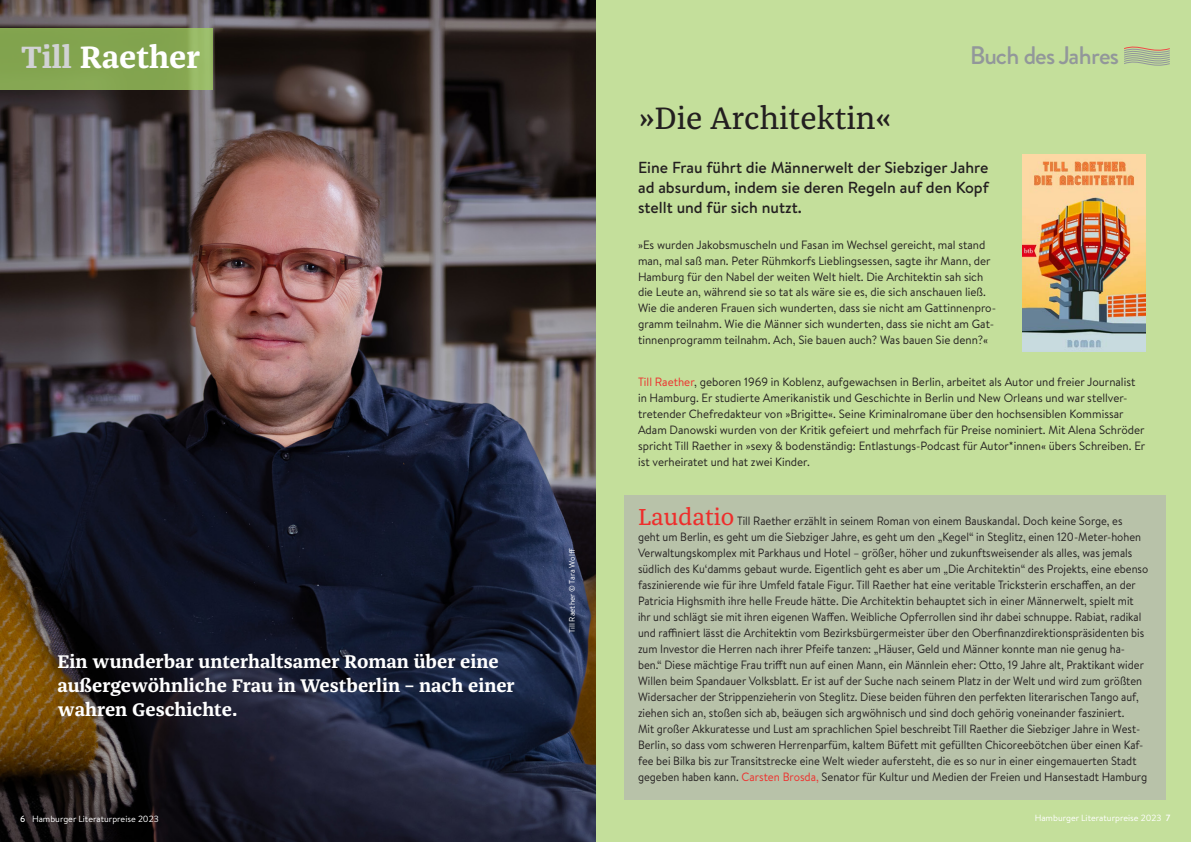
<style>
.page{position:relative;width:1191px;height:842px;background:#c4df9b}
.page>*{position:absolute;margin:0;border:0;box-sizing:border-box;transform-origin:0 0}
.t1{font:32px "Franziska Pro";color:#231f20}
.t2{font:700 32px "Franziska Pro";color:#fff}
.t3{font:500 25.4px "Brandon Grotesque";letter-spacing:-.025em;color:#92979a}
.t4{font:700 19px/24px "Franziska Pro";color:#fff}
.t5{font:500 16px/20px "Brandon Text";color:#231f20;text-align:justify}
.t6{font:12px/16px "Brandon Text";color:#231f20;scale:.92 1}
.t7{font:12px/16px "Brandon Text";color:#231f20;scale:.96 1}
.t8{font:9px "Brandon Text";color:#fff}
.t9{font:8px "Brandon Text";color:#fff}
.s1{color:#d1d2d4}
.s2{color:#ee2e2c}
.s3{font-family:"Franziska Pro";font-size:24px;color:#ee2e2c}
.s4{font-weight:500}
</style>
<div class="page">
<img style="left:0;top:0;width:595px;height:842px">
<svg style="left:0;top:28px;width:213px;height:62px;background:#85a752"></svg>
<svg style="left:1124px;top:46px;width:45px;height:20px"></svg>
<img style="left:1022px;top:155px;width:123px;height:196px">
<div style="left:624px;top:495px;width:541px;height:304px;background:#b8c2a9"></div>
<p class="t2" style="left:21px;top:37px;width:180px"><span class="s1">Till</span> Raether</p>
<p class="t4" style="left:57px;top:649px;width:459px">Ein wunderbar unterhaltsamer Roman über eine außergewöhnliche Frau in Westberlin – nach einer wahren Geschichte.</p>
<p class="t9" style="left:566px;top:633px;width:86px;rotate:-90deg">Till Raether © Tara Wolff</p>
<p class="t1" style="left:638px;top:99px;width:256px">»Die Architektin«</p>
<p class="t3" style="left:969px;top:38px;width:151px">Buch des Jahres</p>
<p class="t5" style="left:638px;top:157px;width:352px">Eine Frau führt die Männerwelt der Siebziger Jahre ad absurdum, indem sie deren Regeln auf den Kopf stellt und für sich nutzt.</p>
<p class="t7" style="left:638px;top:236px;width:374px">»Es wurden Jakobsmuscheln und Fasan im Wechsel gereicht, mal stand man, mal saß man. Peter Rühmkorfs Lieblingsessen, sagte ihr Mann, der Hamburg für den Nabel der weiten Welt hielt. Die Architektin sah sich die Leute an, während sie so tat als wäre sie es, die sich anschauen ließ.<br>Wie die anderen Frauen sich wunderten, dass sie nicht am Gattinnenpro&shy;gramm teilnahm. Wie die Männer sich wunderten, dass sie nicht am Gat&shy;tinnenprogramm teilnahm. Ach, Sie bauen auch? Was bauen Sie denn?«</p>
<p class="t7" style="left:638px;top:373px;width:530px"><span class="s2">Till Raether</span>, geboren 1969 in Koblenz, aufgewachsen in Berlin, arbeitet als Autor und freier Journalist in Hamburg. Er studierte Amerikanistik und Geschichte in Berlin und New Orleans und war stellver&shy;tretender Chefredakteur von »Brigitte«. Seine Kriminalromane über den hochsensiblen Kommissar Adam Danowski wurden von der Kritik gefeiert und mehrfach für Preise nominiert. Mit Alena Schröder spricht Till Raether in »sexy &amp; bodenständig: Entlastungs-Podcast für Autor*innen« übers Schreiben. Er ist verheiratet und hat zwei Kinder.</p>
<p class="t6" style="left:638px;top:513px;width:556px"><span class="s3">Laudatio</span> Till Raether erzählt in seinem Roman von einem Bauskandal. Doch keine Sorge, es<br>geht um Berlin, es geht um die Siebziger Jahre, es geht um den „Kegel“ in Steglitz, einen 120-Meter-hohen Verwaltungskomplex mit Parkhaus und Hotel – größer, höher und zukunftsweisender als alles, was jemals südlich des Ku‘damms gebaut wurde. Eigentlich geht es aber um „Die Architektin“ des Projekts, eine ebenso faszinierende wie für ihre Umfeld fatale Figur. Till Raether hat eine veritable Tricksterin erschaffen, an der Patricia Highsmith ihre helle Freude hätte. Die Architektin behauptet sich in einer Männerwelt, spielt mit ihr und schlägt sie mit ihren eigenen Waffen. Weibliche Opferrollen sind ihr dabei schnuppe. Rabiat, radikal und raffiniert lässt die Architektin vom Bezirksbürgermeister über den Oberfinanzdirektionspräsidenten bis zum Investor die Herren nach ihrer Pfeife tanzen: „Häuser, Geld und Männer konnte man nie genug ha&shy;ben.“ Diese mächtige Frau trifft nun auf einen Mann, ein Männlein eher: Otto, 19 Jahre alt, Praktikant wider Willen beim Spandauer Volksblatt. Er ist auf der Suche nach seinem Platz in der Welt und wird zum größten Widersacher der Strippenzieherin von Steglitz. Diese beiden führen den perfekten literarischen Tango auf, ziehen sich an, stoßen sich ab, beäugen sich argwöhnisch und sind doch gehörig voneinander fasziniert.</p>
<p class="t6" style="left:638px;top:720px;width:555px">Mit großer Akkuratesse und Lust am sprachlichen Spiel beschreibt Till Raether die Siebziger Jahre in West-Berlin, so dass vom schweren Herrenparfüm, kaltem Büfett mit gefüllten Chicoreebötchen über einen Kaf&shy;fee bei Bilka bis zur Transitstrecke eine Welt wieder aufersteht, die es so nur in einer eingemauerten Stadt gegeben haben kann. <span class="s2">Carsten Brosda,</span> Senator für Kultur und Medien der Freien und Hansestadt Hamburg</p>
<p class="t8" style="left:20px;top:813px;width:140px"><span class="s4">6</span> Hamburger Literaturpreise 2023</p>
<p class="t8" style="left:1034px;top:812px;width:137px">Hamburger Literaturpreise 2023 <span class="s4">7</span></p>
</div>
